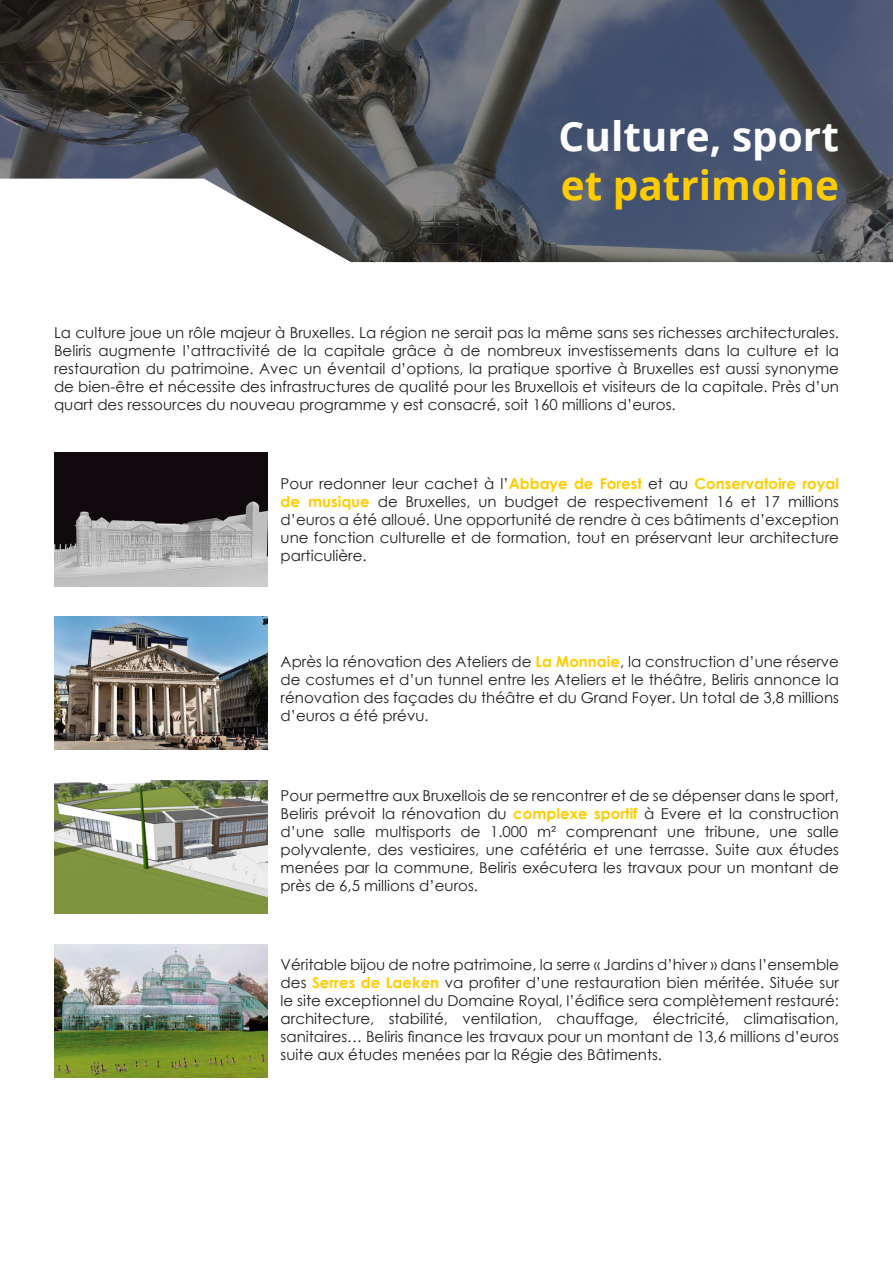
<style>
.page{position:relative;width:893px;height:1263px;background:#fff}
.page>*{position:absolute;margin:0;border:0;box-sizing:border-box;transform-origin:0 0}
.t1{font:700 40.5px "Open Sans";color:#fff}
.t2{font:700 40.5px "Open Sans";color:#fc0}
.texte{font:15px/18px "Century Gothic";color:#231f20;text-align:justify}
.s1{font-weight:700;color:#fc0}
</style>
<div class="page">
<svg style="left:0;top:0;width:893px;height:179px;background:#494d58"></svg>
<svg style="left:205px;top:179px;width:688px;height:84px;background:#61656f"></svg>
<img style="left:54px;top:617px;width:214px;height:133px">
<img style="left:54px;top:780px;width:214px;height:133px">
<img style="left:54px;top:944px;width:214px;height:133px">
<img style="left:54px;top:453px;width:214px;height:133px">
<p class="t1" style="left:559px;top:108px;width:282px">Culture, sport</p>
<p class="t2" style="left:561px;top:157px;width:280px">et patrimoine</p>
<p class="texte" style="left:54px;top:323px;width:786px">La culture joue un rôle majeur à Bruxelles. La région ne serait pas la même sans ses richesses architecturales.<br>Beliris augmente l’attractivité de la capitale grâce à de nombreux investissements dans la culture et la restauration du patrimoine. Avec un éventail d’options, la pratique sportive à Bruxelles est aussi synonyme de bien-être et nécessite des infrastructures de qualité pour les Bruxellois et visiteurs de la capitale. Près d’un quart des ressources du nouveau programme y est consacré, soit 160 millions d’euros.</p>
<p class="texte" style="left:281px;top:474px;width:560px">Pour redonner leur cachet à l’<span class="s1">Abbaye de Forest</span> et au <span class="s1">Conservatoire royal de musique</span> de Bruxelles, un budget de respectivement 16 et 17 millions d’euros a été alloué. Une opportunité de rendre à ces bâtiments d’exception une fonction culturelle et de formation, tout en préservant leur architecture particulière.</p>
<p class="texte" style="left:281px;top:652px;width:560px">Après la rénovation des Ateliers de <span class="s1">La Monnaie</span>, la construction d’une réserve de costumes et d’un tunnel entre les Ateliers et le théâtre, Beliris annonce la rénovation des façades du théâtre et du Grand Foyer. Un total de 3,8 millions d’euros a été prévu.</p>
<p class="texte" style="left:281px;top:786px;width:560px">Pour permettre aux Bruxellois de se rencontrer et de se dépenser dans le sport, Beliris prévoit la rénovation du <span class="s1">complexe sportif</span> à Evere et la construction d’une salle multisports de 1.000 m² comprenant une tribune, une salle polyvalente, des vestiaires, une cafétéria et une terrasse. Suite aux études menées par la commune, Beliris exécutera les travaux pour un montant de près de 6,5 millions d’euros.</p>
<p class="texte" style="left:281px;top:955px;width:560px">Véritable bijou de notre patrimoine, la serre « Jardins d’hiver » dans l’ensemble des <span class="s1">Serres de Laeken</span> va profiter d’une restauration bien méritée. Située sur le site exceptionnel du Domaine Royal, l’édifice sera complètement restauré: architecture, stabilité, ventilation, chauffage, électricité, climatisation, sanitaires… Beliris finance les travaux pour un montant de 13,6 millions d’euros suite aux études menées par la Régie des Bâtiments.</p>
</div>
